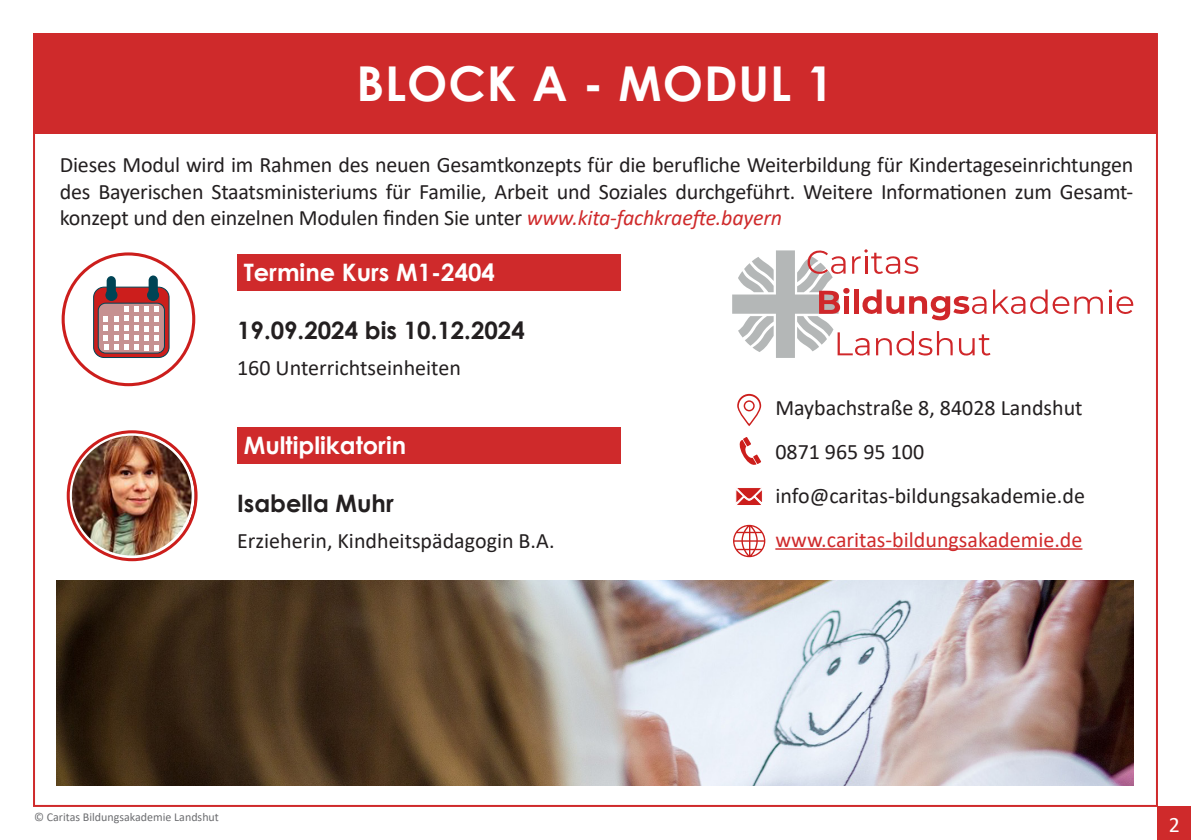
<style>
.page{position:relative;width:1191px;height:840px;background:#fff}
.page>*{position:absolute;margin:0;border:0;box-sizing:border-box;transform-origin:0 0}
.t1{font:700 48px "Century Gothic";letter-spacing:.02em;color:#fff}
.t2{font:700 24px "Century Gothic";color:#231f20}
.t3{font:700 24px "Century Gothic";color:#fff}
.t4{font:22px/26.4px "Calibri";color:#231f20;text-align:justify}
.t5{font:22px "Calibri";color:#cf2a2b}
.t6{font:22px "Calibri";color:#fff}
.t7{font:12px "Calibri";color:#6c6d70}
.s1{font-style:italic;color:#cf2a2b}
</style>
<div class="page">
<img style="left:57px;top:580px;width:1076px;height:205px">
<div style="left:237px;top:427px;width:384px;height:36px;background:#cf2a2b"></div>
<div style="left:33px;top:33px;width:1124px;height:100px;background:#cf2a2b"></div>
<img style="left:69px;top:432px;width:126px;height:126px">
<div style="left:67px;top:430px;width:130px;height:131px;border:3px solid #cc1e1c;border-radius:50%"></div>
<div style="left:237px;top:254px;width:384px;height:36px;background:#cf2a2b"></div>
<div style="left:62px;top:252px;width:133px;height:134px;border:3px solid #cc1e1c;border-radius:50%"></div>
<svg style="left:94px;top:287px;width:75px;height:70px"></svg>
<div style="left:94px;top:287px;width:75px;height:70px;border:1px solid #045;border-radius:10px"></div>
<div style="left:98px;top:303px;width:66px;height:50px;background:#c69191;border-radius:7px"></div>
<div style="left:98px;top:303px;width:66px;height:50px;border:1px solid #045;border-radius:7px"></div>
<svg style="left:104px;top:306px;width:55px;height:44px"></svg>
<div style="left:106px;top:290px;width:11px;height:10px;border:1px solid #045;border-radius:50%"></div>
<div style="left:148px;top:290px;width:11px;height:10px;border:1px solid #045;border-radius:50%"></div>
<div style="left:107px;top:276px;width:9px;height:24px;background:#045;border-radius:5px"></div>
<div style="left:149px;top:275px;width:9px;height:24px;background:#045;border-radius:5px"></div>
<svg style="left:1108px;top:289px;width:25px;height:25px"></svg>
<svg style="left:732px;top:249px;width:370px;height:109px"></svg>
<svg style="left:737px;top:393px;width:24px;height:33px"></svg>
<svg style="left:739px;top:437px;width:22px;height:28px"></svg>
<svg style="left:735px;top:488px;width:27px;height:17px"></svg>
<svg style="left:733px;top:524px;width:32px;height:33px"></svg>
<div style="left:1158px;top:806px;width:33px;height:33px;background:#cf2a2b"></div>
<hr style="left:775px;top:548px;width:307px;height:1px;background:#cf2a2b">
<p class="t1" style="left:356px;top:47px;width:479px">BLOCK A - MODUL 1</p>
<p class="t4" style="left:60px;top:151px;width:1075px">Dieses Modul wird im Rahmen des neuen Gesamtkonzepts für die berufliche Weiterbildung für Kindertageseinrichtungen des Bayerischen Staatsministeriums für Familie, Arbeit und Soziales durchgeführt. Weitere Informationen zum Gesamt&shy;konzept und den einzelnen Modulen finden Sie unter <span class="s1">www.kita-fachkraefte.bayern</span></p>
<p class="t3" style="left:244px;top:253px;width:253px">Termine Kurs M1-2404</p>
<p class="t2" style="left:237px;top:312px;width:289px">19.09.2024 bis 10.12.2024</p>
<p class="t4" style="left:237px;top:353px;width:225px">160 Unterrichtseinheiten</p>
<p class="t3" style="left:244px;top:426px;width:164px">Multiplikatorin</p>
<p class="t2" style="left:237px;top:485px;width:158px">Isabella Muhr</p>
<p class="t4" style="left:237px;top:526px;width:319px">Erzieherin, Kindheitspädagogin B.A.</p>
<p class="t4" style="left:775px;top:394px;width:309px">Maybachstraße 8, 84028 Landshut</p>
<p class="t4" style="left:775px;top:438px;width:150px">0871 965 95 100</p>
<p class="t4" style="left:775px;top:481px;width:311px">info@caritas-bildungsakademie.de</p>
<p class="t5" style="left:775px;top:523px;width:308px">www.caritas-bildungsakademie.de</p>
<p class="t7" style="left:34px;top:807px;width:186px">© Caritas Bildungsakademie Landshut</p>
<p class="t6" style="left:1168px;top:808px;width:13px">2</p>
</div>
